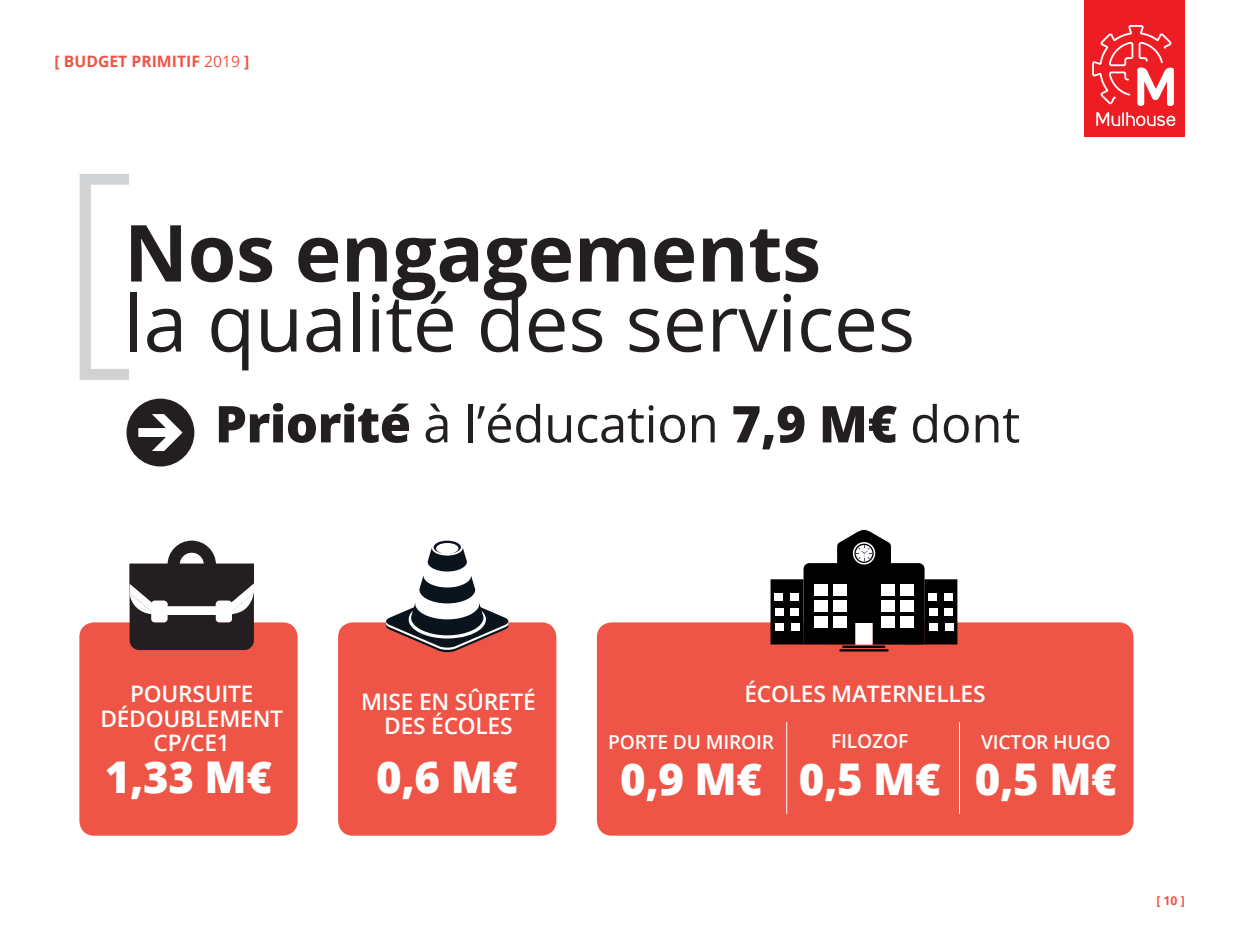
<style>
.page{position:relative;width:1260px;height:945px;background:#fff}
.page>*{position:absolute;margin:0;border:0;box-sizing:border-box;transform-origin:0 0}
.t1{font:300 236.25px "Open Sans";color:#d1d2d4}
.t2{font:78.75px "Open Sans";letter-spacing:-.005em;color:#231f20}
.t3{font:700 78.75px "Open Sans";letter-spacing:-.005em;color:#231f20}
.t4{font:50.75px "Open Sans";letter-spacing:-.005em;color:#231f20}
.t5{font:800 43.75px "Open Sans";color:#fff}
.t6{font:600 22.75px/24.5px "Open Sans";letter-spacing:-.01em;color:#fff;text-align:center}
.t7{font:600 19.25px "Open Sans";letter-spacing:-.01em;color:#fff}
.t8{font:700 15.75px "Open Sans";color:#ee5546}
.t9{font:700 12.25px "Open Sans";color:#ee5546}
.s1{font-weight:400}
.s2{font-weight:800}
</style>
<div class="page">
<svg style="left:126px;top:399px;width:68px;height:68px"></svg>
<div style="left:597px;top:622px;width:537px;height:214px;background:#ee5546;border-radius:15px"></div>
<div style="left:338px;top:622px;width:218px;height:214px;background:#ee5546;border-radius:15px"></div>
<hr style="left:842px;top:646px;width:43px;height:2px;background:#000001">
<hr style="left:839px;top:649px;width:49px;height:3px;background:#000001">
<svg style="left:771px;top:530px;width:186px;height:115px"></svg>
<div style="left:900px;top:585px;width:14px;height:11px;background:#fff"></div>
<div style="left:881px;top:601px;width:14px;height:11px;background:#fff"></div>
<div style="left:900px;top:601px;width:14px;height:11px;background:#fff"></div>
<div style="left:881px;top:585px;width:14px;height:11px;background:#fff"></div>
<div style="left:881px;top:617px;width:14px;height:11px;background:#fff"></div>
<div style="left:900px;top:617px;width:14px;height:11px;background:#fff"></div>
<div style="left:833px;top:585px;width:14px;height:11px;background:#fff"></div>
<div style="left:814px;top:601px;width:14px;height:11px;background:#fff"></div>
<div style="left:833px;top:601px;width:14px;height:11px;background:#fff"></div>
<div style="left:814px;top:585px;width:14px;height:11px;background:#fff"></div>
<div style="left:814px;top:617px;width:14px;height:11px;background:#fff"></div>
<div style="left:833px;top:617px;width:14px;height:11px;background:#fff"></div>
<div style="left:79px;top:622px;width:219px;height:214px;background:#ee5546;border-radius:15px"></div>
<svg style="left:130px;top:541px;width:124px;height:109px"></svg>
<div style="left:1084px;top:0;width:101px;height:137px;background:#ee1d23"></div>
<svg style="left:1096px;top:112px;width:79px;height:14px"></svg>
<svg style="left:1092px;top:25px;width:82px;height:81px"></svg>
<hr style="left:786px;top:722px;width:1px;height:92px;background:#fff">
<hr style="left:959px;top:722px;width:1px;height:92px;background:#fff">
<svg style="left:385px;top:540px;width:125px;height:113px"></svg>
<p class="t8" style="left:55px;top:50px;width:196px">[ BUDGET PRIMITIF <span class="s1">2019</span> ]</p>
<h1 class="t1" style="left:60px;top:95px;width:77px">[</h1>
<h2 class="t3" style="left:124px;top:197px;width:699px">Nos engagements</h2>
<h2 class="t2" style="left:124px;top:269px;width:793px">la qualité des services</h2>
<h3 class="t4" style="left:215px;top:389px;width:807px"><span class="s2">Priorité</span> à l’éducation <span class="s2">7,9 M€</span> dont</h3>
<p class="t6" style="left:100px;top:681px;width:184px">POURSUITE<br>DÉDOUBLEMENT<br>CP/CE1</p>
<h3 class="t5" style="left:105px;top:744px;width:169px">1,33 M€</h3>
<p class="t6" style="left:361px;top:689px;width:176px">MISE EN SÛRETÉ</p>
<p class="t6" style="left:744px;top:681px;width:243px">ÉCOLES MATERNELLES</p>
<p class="t6" style="left:384px;top:713px;width:130px">DES ÉCOLES</p>
<p class="t7" style="left:608px;top:728px;width:167px">PORTE DU MIROIR</p>
<h3 class="t5" style="left:620px;top:746px;width:143px">0,9 M€</h3>
<p class="t7" style="left:831px;top:728px;width:78px">FILOZOF</p>
<h3 class="t5" style="left:799px;top:746px;width:143px">0,5 M€</h3>
<p class="t7" style="left:981px;top:728px;width:131px">VICTOR HUGO</p>
<h3 class="t5" style="left:376px;top:744px;width:143px">0,6 M€</h3>
<h3 class="t5" style="left:975px;top:746px;width:143px">0,5 M€</h3>
<p class="t9" style="left:1156px;top:892px;width:30px">[ 10 ]</p>
</div>
